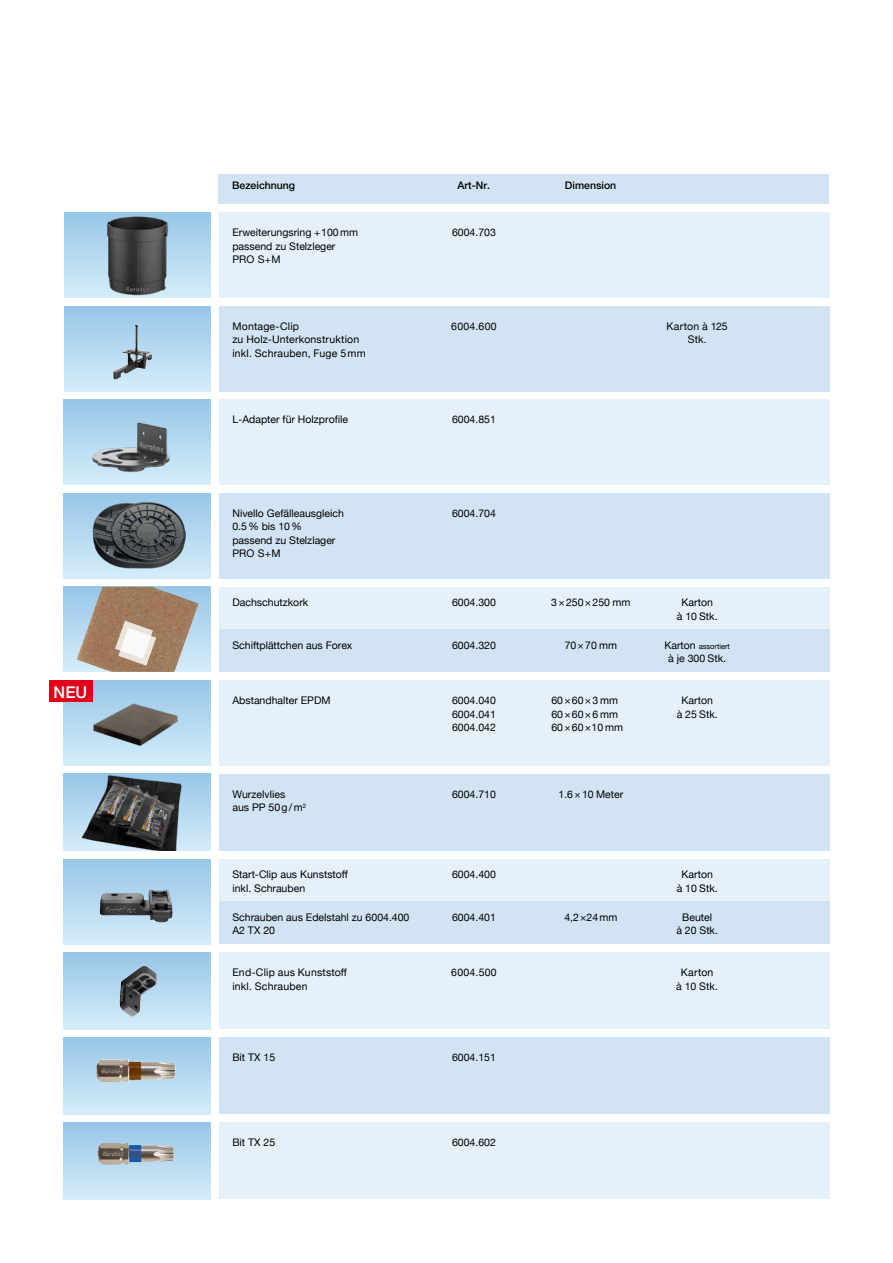
<style>
.page{position:relative;width:893px;height:1263px;background:#fff}
.page>*{position:absolute;margin:0;border:0;box-sizing:border-box;transform-origin:0 0}
.t1{font:500 16.2px "Helvetica Neue LT";color:#fff}
.t2{font:10.5px/13.5px "Helvetica Neue";color:#000}
.t3{font:10.5px/13.5px "Helvetica Neue";letter-spacing:.02em;color:#000}
.t4{font:500 10.5px "Helvetica Neue LT";color:#000}
.t5{font:7.5px "Helvetica Neue";color:#000}
.s1{font-size:10.5px}
</style>
<div class="page">
<div style="left:219px;top:587px;width:610px;height:42px;background:#e6f0f9"></div>
<div style="left:219px;top:859px;width:610px;height:42px;background:#e6f0f9"></div>
<div style="left:219px;top:629px;width:610px;height:43px;background:#d2e4f4"></div>
<div style="left:219px;top:901px;width:610px;height:43px;background:#d2e4f4"></div>
<div style="left:64px;top:1123px;width:146px;height:76px;background:linear-gradient(to bottom,#98c6e7,#d4ecf9)"></div>
<img style="left:98px;top:1143px;width:76px;height:22px">
<div style="left:64px;top:1037px;width:146px;height:77px;background:linear-gradient(to bottom,#97c5e7,#d5edf9)"></div>
<img style="left:97px;top:1059px;width:79px;height:23px">
<div style="left:219px;top:1123px;width:610px;height:76px;background:#e6f0f9"></div>
<div style="left:219px;top:1037px;width:610px;height:77px;background:#d2e4f4"></div>
<div style="left:219px;top:952px;width:610px;height:77px;background:#e6f0f9"></div>
<div style="left:219px;top:774px;width:610px;height:76px;background:#d2e4f4"></div>
<div style="left:64px;top:587px;width:146px;height:85px;background:linear-gradient(to bottom,#97c6e7,#d5edfa)"></div>
<img style="left:77px;top:587px;width:122px;height:85px">
<svg style="left:115px;top:621px;width:41px;height:45px"></svg>
<div style="left:64px;top:774px;width:146px;height:76px;background:linear-gradient(to bottom,#98c6e7,#d4ecf9)"></div>
<img style="left:79px;top:774px;width:106px;height:76px">
<div style="left:64px;top:859px;width:146px;height:85px;background:linear-gradient(to bottom,#97c6e7,#d5edf9)"></div>
<img style="left:100px;top:890px;width:73px;height:32px">
<div style="left:64px;top:952px;width:146px;height:77px;background:linear-gradient(to bottom,#97c6e7,#d5edf9)"></div>
<img style="left:120px;top:966px;width:37px;height:50px">
<div style="left:219px;top:213px;width:610px;height:85px;background:#e6f0f9"></div>
<div style="left:219px;top:306px;width:610px;height:85px;background:#d2e4f4"></div>
<div style="left:219px;top:400px;width:610px;height:85px;background:#e6f0f9"></div>
<div style="left:219px;top:493px;width:610px;height:85px;background:#d2e4f4"></div>
<div style="left:219px;top:680px;width:610px;height:85px;background:#e6f0f9"></div>
<div style="left:64px;top:213px;width:146px;height:85px;background:linear-gradient(to bottom,#98c6e7,#d5edfa)"></div>
<img style="left:103px;top:213px;width:67px;height:84px">
<div style="left:64px;top:306px;width:146px;height:85px;background:linear-gradient(to bottom,#97c6e7,#d5ecf9)"></div>
<img style="left:113px;top:325px;width:37px;height:54px">
<div style="left:64px;top:400px;width:146px;height:85px;background:linear-gradient(to bottom,#97c6e7,#d5edfa)"></div>
<img style="left:80px;top:400px;width:112px;height:85px">
<div style="left:64px;top:493px;width:146px;height:85px;background:linear-gradient(to bottom,#97c6e7,#d5edf9)"></div>
<img style="left:93px;top:500px;width:92px;height:69px">
<div style="left:219px;top:175px;width:610px;height:29px;background:#d2e4f4"></div>
<div style="left:64px;top:680px;width:146px;height:85px;background:linear-gradient(to bottom,#98c3e4,#d4eefb)"></div>
<img style="left:92px;top:701px;width:90px;height:47px">
<div style="left:49px;top:680px;width:43px;height:22px;background:#e2001a"></div>
<h1 class="t1" style="left:54px;top:682px;width:35px">NEU</h1>
<p class="t4" style="left:232px;top:179px;width:65px">Bezeichnung</p>
<p class="t4" style="left:457px;top:179px;width:34px">Art-Nr.</p>
<p class="t4" style="left:565px;top:179px;width:53px">Dimension</p>
<p class="t2" style="left:232px;top:226px;width:127px">Erweiterungsring +100mm passend zu Stelzleger<br>PRO S+M</p>
<p class="t2" style="left:452px;top:226px;width:45px">6004.703</p>
<p class="t3" style="left:232px;top:320px;width:135px">Montage-Clip<br>zu Holz-Unterkonstruktion inkl. Schrauben, Fuge 5mm</p>
<p class="t2" style="left:451px;top:320px;width:47px">6004.600</p>
<p class="t3" style="left:667px;top:320px;width:63px;text-align:center">Karton à 125<br>Stk.</p>
<p class="t2" style="left:232px;top:413px;width:117px">L-Adapter für Holzprofile</p>
<p class="t2" style="left:452px;top:413px;width:45px">6004.851</p>
<p class="t2" style="left:232px;top:507px;width:113px">Nivello Gefälleausgleich<br>0.5% bis 10% passend zu Stelzlager<br>PRO S+M</p>
<p class="t2" style="left:452px;top:507px;width:45px">6004.704</p>
<p class="t2" style="left:232px;top:596px;width:77px">Dachschutzkork</p>
<p class="t2" style="left:452px;top:596px;width:45px">6004.300</p>
<p class="t2" style="left:551px;top:596px;width:81px">3×250×250 mm</p>
<p class="t2" style="left:677px;top:596px;width:42px;text-align:center">Karton<br>à 10 Stk.</p>
<p class="t2" style="left:232px;top:639px;width:121px">Schiftplättchen aus Forex</p>
<p class="t2" style="left:452px;top:639px;width:45px">6004.320</p>
<p class="t2" style="left:565px;top:639px;width:54px">70×70 mm</p>
<p class="t5" style="left:664px;top:641px;width:67px"><span class="s1">Karton</span> assortiert</p>
<p class="t2" style="left:668px;top:652px;width:59px">à je 300 Stk.</p>
<p class="t2" style="left:232px;top:694px;width:100px">Abstandhalter EPDM</p>
<p class="t2" style="left:452px;top:694px;width:45px;text-align:justify">6004.040<br>6004.041<br>6004.042</p>
<p class="t2" style="left:551px;top:694px;width:73px">60×60×3mm<br>60×60×6mm<br>60×60×10 mm</p>
<p class="t2" style="left:677px;top:694px;width:43px;text-align:center">Karton<br>à 25 Stk.</p>
<p class="t2" style="left:232px;top:788px;width:75px">Wurzelvlies<br>aus PP 50g/m<sup>2</sup></p>
<p class="t2" style="left:452px;top:788px;width:45px">6004.710</p>
<p class="t2" style="left:558px;top:788px;width:66px">1.6×10 Meter</p>
<p class="t2" style="left:232px;top:868px;width:117px">Start-Clip aus Kunststoff inkl. Schrauben</p>
<p class="t2" style="left:452px;top:868px;width:45px">6004.400</p>
<p class="t2" style="left:677px;top:868px;width:43px;text-align:center">Karton<br>à 10 Stk.</p>
<p class="t2" style="left:232px;top:911px;width:178px">Schrauben aus Edelstahl zu 6004.400<br>A2 TX 20</p>
<p class="t2" style="left:452px;top:911px;width:45px">6004.401</p>
<p class="t2" style="left:564px;top:911px;width:55px">4,2×24mm</p>
<p class="t2" style="left:676px;top:911px;width:43px;text-align:center">Beutel<br>à 20 Stk.</p>
<p class="t3" style="left:232px;top:966px;width:116px">End-Clip aus Kunststoff inkl. Schrauben</p>
<p class="t2" style="left:451px;top:966px;width:47px">6004.500</p>
<p class="t3" style="left:676px;top:966px;width:43px;text-align:center">Karton<br>à 10 Stk.</p>
<p class="t2" style="left:232px;top:1051px;width:44px">Bit TX 15</p>
<p class="t2" style="left:452px;top:1051px;width:45px">6004.151</p>
<p class="t2" style="left:232px;top:1136px;width:44px">Bit TX 25</p>
<p class="t2" style="left:452px;top:1136px;width:45px">6004.602</p>
</div>
